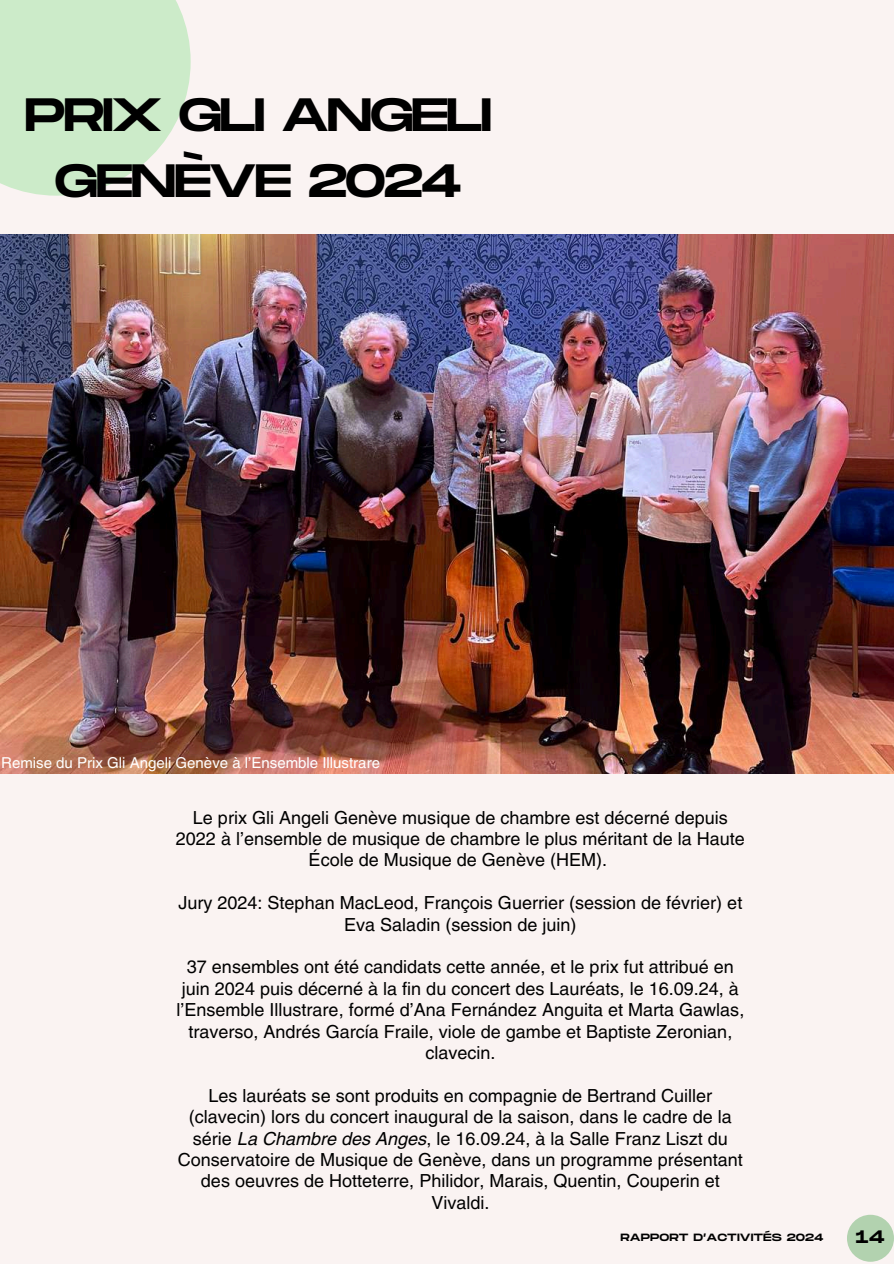
<style>
.page{position:relative;width:894px;height:1264px;background:#fff}
.page>*{position:absolute;margin:0;border:0;box-sizing:border-box;transform-origin:0 0}
.t1{font:46.65px/65.2px "Monument Extended";letter-spacing:-.065em;color:#000;text-align:center}
.t2{font:18px/21.5px "Helvetica LT Pro";color:#000;text-align:center}
.t3{font:18px "Monument Extended";color:#000}
.t4{font:15px "Helvetica LT Pro";color:#fff}
.t5{font:10.5px "Monument Extended";color:#000}
.s1{font-style:italic}
</style>
<div class="page">
<div style="left:0;top:0;width:893px;height:1263px;background:#faf3f2"></div>
<div style="left:0;top:0;width:190px;height:196px;background:#ccebc9"></div>
<div style="left:846px;top:1214px;width:47px;height:47px;background:#b2d2af;border-radius:50%"></div>
<img style="left:0;top:234px;width:893px;height:539px">
<h1 class="t1" style="left:24px;top:85px;width:469px">PRIX GLI ANGELI<br>GENÈVE 2024</h1>
<p class="t4" style="left:1px;top:757px;width:380px">Remise du Prix Gli Angeli Genève à l’Ensemble Illustrare</p>
<p class="t2" style="left:176px;top:808px;width:570px">Le prix Gli Angeli Genève musique de chambre est décerné depuis<br>2022 à l’ensemble de musique de chambre le plus méritant de la Haute<br>École de Musique de Genève (HEM).</p>
<p class="t2" style="left:178px;top:893px;width:565px">Jury 2024: Stephan MacLeod, François Guerrier (session de février) et<br>Eva Saladin (session de juin)</p>
<p class="t2" style="left:176px;top:958px;width:569px">37 ensembles ont été candidats cette année, et le prix fut attribué en juin 2024 puis décerné à la fin du concert des Lauréats, le 16.09.24, à l’Ensemble Illustrare, formé d’Ana Fernández Anguita et Marta Gawlas, traverso, Andrés García Fraile, viole de gambe et Baptiste Zeronian, clavecin.</p>
<p class="t2" style="left:178px;top:1086px;width:566px">Les lauréats se sont produits en compagnie de Bertrand Cuiller (clavecin) lors du concert inaugural de la saison, dans le cadre de la série <span class="s1">La Chambre des Anges</span>, le 16.09.24, à la Salle Franz Liszt du Conservatoire de Musique de Genève, dans un programme présentant des oeuvres de Hotteterre, Philidor, Marais, Quentin, Couperin et Vivaldi.</p>
<p class="t5" style="left:620px;top:1231px;width:204px">RAPPORT D’ACTIVITÉS 2024</p>
<p class="t3" style="left:855px;top:1226px;width:31px">14</p>
</div>
